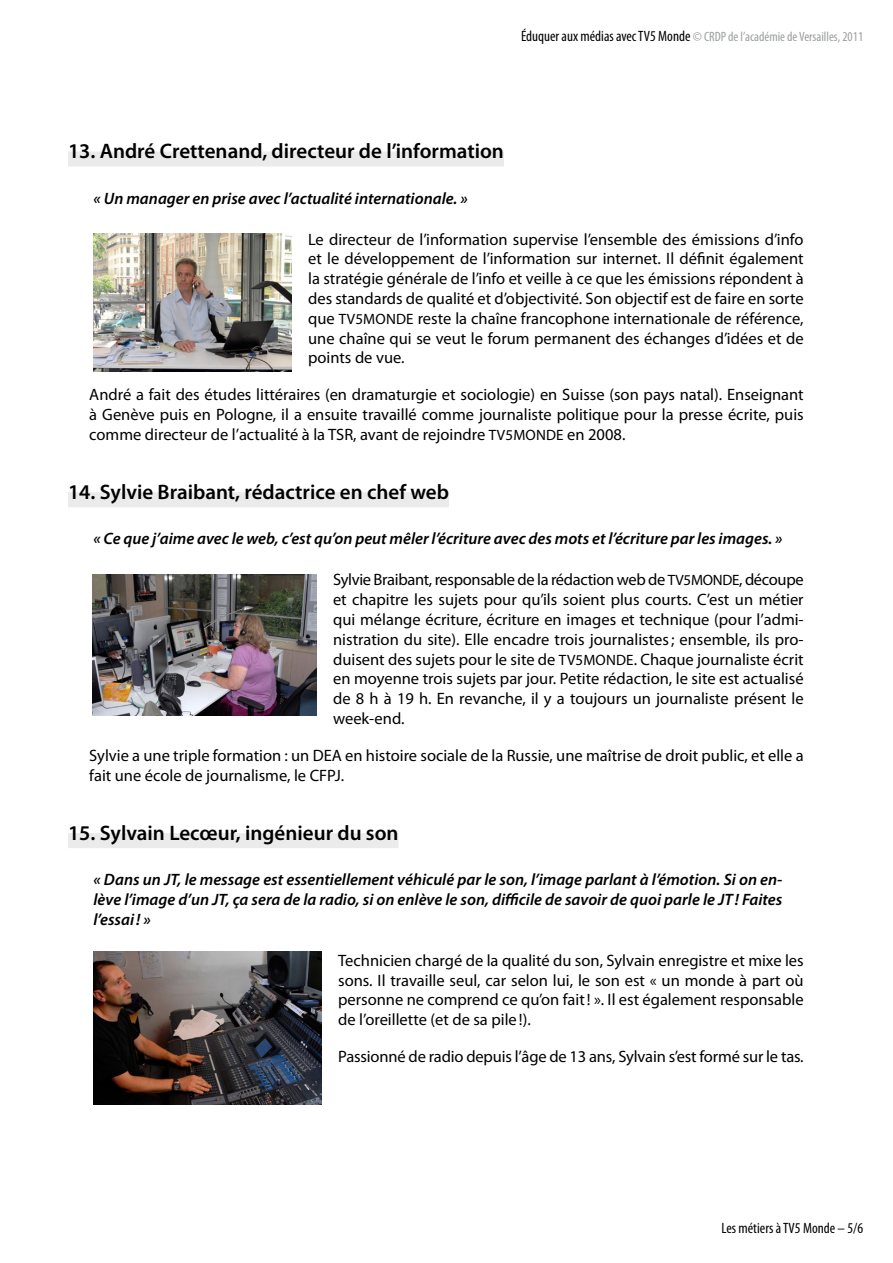
<style>
.page{position:relative;width:893px;height:1263px;background:#fff}
.page>*{position:absolute;margin:0;border:0;box-sizing:border-box;transform-origin:0 0}
.t1{font:600 21px "Myriad Pro";color:#000}
.t2{font:16.5px/19.8px "Myriad Pro";color:#000;text-align:justify}
.t3{font:italic 600 16.5px/19.8px "Myriad Pro";color:#000;text-align:justify}
.t4{font:condensed 15px "Myriad Pro";color:#000}
.t5{font:condensed 13.5px "Myriad Pro";color:#9c9e9f}
.s1{font-size:15px;color:#000}
.s2{font-size:15px}
</style>
<div class="page">
<div style="left:68px;top:151px;width:436px;height:15px;background:#ebebeb"></div>
<div style="left:68px;top:492px;width:381px;height:15px;background:#ebebeb"></div>
<div style="left:68px;top:833px;width:331px;height:15px;background:#ebebeb"></div>
<img style="left:94px;top:234px;width:197px;height:138px">
<img style="left:93px;top:575px;width:223px;height:140px">
<img style="left:94px;top:951px;width:227px;height:153px">
<p class="t5" style="left:521px;top:28px;width:344px"><span class="s1">Éduquer aux médias avec TV5 Monde</span> © CRDP de l’académie de Versailles, 2011</p>
<p class="t1" style="left:68px;top:138px;width:437px">13. André Crettenand, directeur de l’information</p>
<p class="t3" style="left:94px;top:188px;width:376px">« Un manager en prise avec l’actualité internationale. »</p>
<p class="t2" style="left:308px;top:229px;width:497px">Le directeur de l’information supervise l’ensemble des émissions d’info et le développement de l’information sur internet. Il définit également la stratégie générale de l’info et veille à ce que les émissions répondent à des standards de qualité et d’objectivité. Son objectif est de faire en sorte que <span class="s2">TV5MONDE</span> reste la chaîne francophone internationale de référence, une chaîne qui se veut le forum permanent des échanges d’idées et de points de vue.</p>
<p class="t2" style="left:89px;top:384px;width:716px">André a fait des études littéraires (en dramaturgie et sociologie) en Suisse (son pays natal). Enseignant à Genève puis en Pologne, il a ensuite travaillé comme journaliste politique pour la presse écrite, puis comme directeur de l’actualité à la TSR, avant de rejoindre <span class="s2">TV5MONDE</span> en 2008.</p>
<p class="t1" style="left:68px;top:479px;width:382px">14. Sylvie Braibant, rédactrice en chef web</p>
<p class="t3" style="left:94px;top:528px;width:690px">« Ce que j’aime avec le web, c’est qu’on peut mêler l’écriture avec des mots et l’écriture par les images. »</p>
<p class="t2" style="left:333px;top:570px;width:472px">Sylvie Braibant, responsable de la rédaction web de <span class="s2">TV5MONDE</span>, découpe et chapitre les sujets pour qu’ils soient plus courts. C’est un métier qui mélange écriture, écriture en images et technique (pour l’admi&shy;nistration du site). Elle encadre trois journalistes; ensemble, ils pro&shy;duisent des sujets pour le site de <span class="s2">TV5MONDE</span>. Chaque journaliste écrit en moyenne trois sujets par jour. Petite rédaction, le site est actualisé de 8 h à 19 h. En revanche, il y a toujours un journaliste présent le week-end.</p>
<p class="t2" style="left:89px;top:745px;width:716px">Sylvie a une triple formation : un DEA en histoire sociale de la Russie, une maîtrise de droit public, et elle a fait une école de journalisme, le CFPJ.</p>
<p class="t1" style="left:68px;top:819px;width:332px">15. Sylvain Lecœur, ingénieur du son</p>
<p class="t3" style="left:94px;top:869px;width:690px">« Dans un JT, le message est essentiellement véhiculé par le son, l’image parlant à l’émotion. Si on en&shy;lève l’image d’un JT, ça sera de la radio, si on enlève le son, difficile de savoir de quoi parle le JT ! Faites l’essai! »</p>
<p class="t2" style="left:338px;top:950px;width:467px">Technicien chargé de la qualité du son, Sylvain enregistre et mixe les sons. Il travaille seul, car selon lui, le son est « un monde à part où personne ne comprend ce qu’on fait! ». Il est également responsable de l’oreillette (et de sa pile!).</p>
<p class="t2" style="left:338px;top:1046px;width:467px">Passionné de radio depuis l’âge de 13 ans, Sylvain s’est formé sur le tas.</p>
<p class="t4" style="left:721px;top:1219px;width:143px">Les métiers à TV5 Monde – 5/6</p>
</div>
